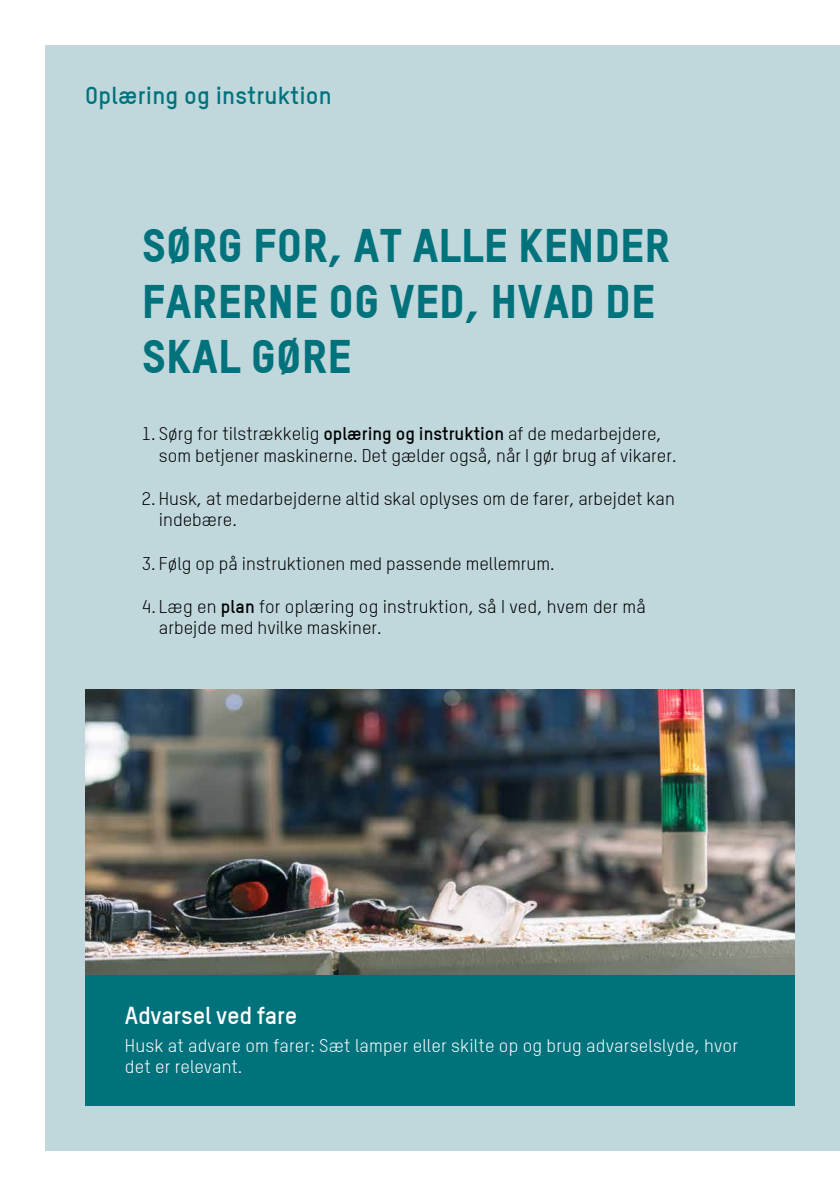
<style>
.page{position:relative;width:840px;height:1191px;background:#fff}
.page>*{position:absolute;margin:0;border:0;box-sizing:border-box;transform-origin:0 0}
.t1{font:46px/55.2px "TSTAR Headline";color:#00727c}
.t2{font:700 24px "TSTAR";letter-spacing:.01em;color:#00727c}
.t3{font:700 24px "TSTAR";letter-spacing:-.01em;color:#fff}
.t4{font:18px/21.6px "TSTAR";color:#000}
.t5{font:18px/21.6px "TSTAR";letter-spacing:.01em;color:#fff}
.s1{font-weight:700}
</style>
<div class="page">
<div style="left:45px;top:45px;width:794px;height:1106px;background:#c0d7dc"></div>
<img style="left:85px;top:689px;width:709px;height:286px">
<div style="left:85px;top:975px;width:709px;height:131px;background:#00727c"></div>
<h2 class="t2" style="left:85px;top:80px;width:248px">Oplæring og instruktion</h2>
<h1 class="t1" style="left:142px;top:217px;width:529px">SØRG FOR, AT ALLE KENDER<br>FARERNE OG VED, HVAD DE<br>SKAL GØRE</h1>
<p class="t4" style="left:159px;top:422px;width:519px;text-indent:-17px">1. Sørg for tilstrækkelig <span class="s1">oplæring og instruktion</span> af de medarbejdere, som betjener maskinerne. Det gælder også, når I gør brug af vikarer.</p>
<p class="t4" style="left:159px;top:487px;width:517px;text-indent:-17px">2. Husk, at medarbejderne altid skal oplyses om de farer, arbejdet kan indebære.</p>
<p class="t4" style="left:142px;top:552px;width:414px">3. Følg op på instruktionen med passende mellemrum.</p>
<p class="t4" style="left:159px;top:595px;width:488px;text-indent:-17px">4. Læg en <span class="s1">plan</span> for oplæring og instruktion, så I ved, hvem der må arbejde med hvilke maskiner.</p>
<h2 class="t3" style="left:125px;top:1000px;width:174px">Advarsel ved fare</h2>
<p class="t5" style="left:125px;top:1034px;width:614px">Husk at advare om farer: Sæt lamper eller skilte op og brug advarselslyde, hvor det er relevant.</p>
</div>
